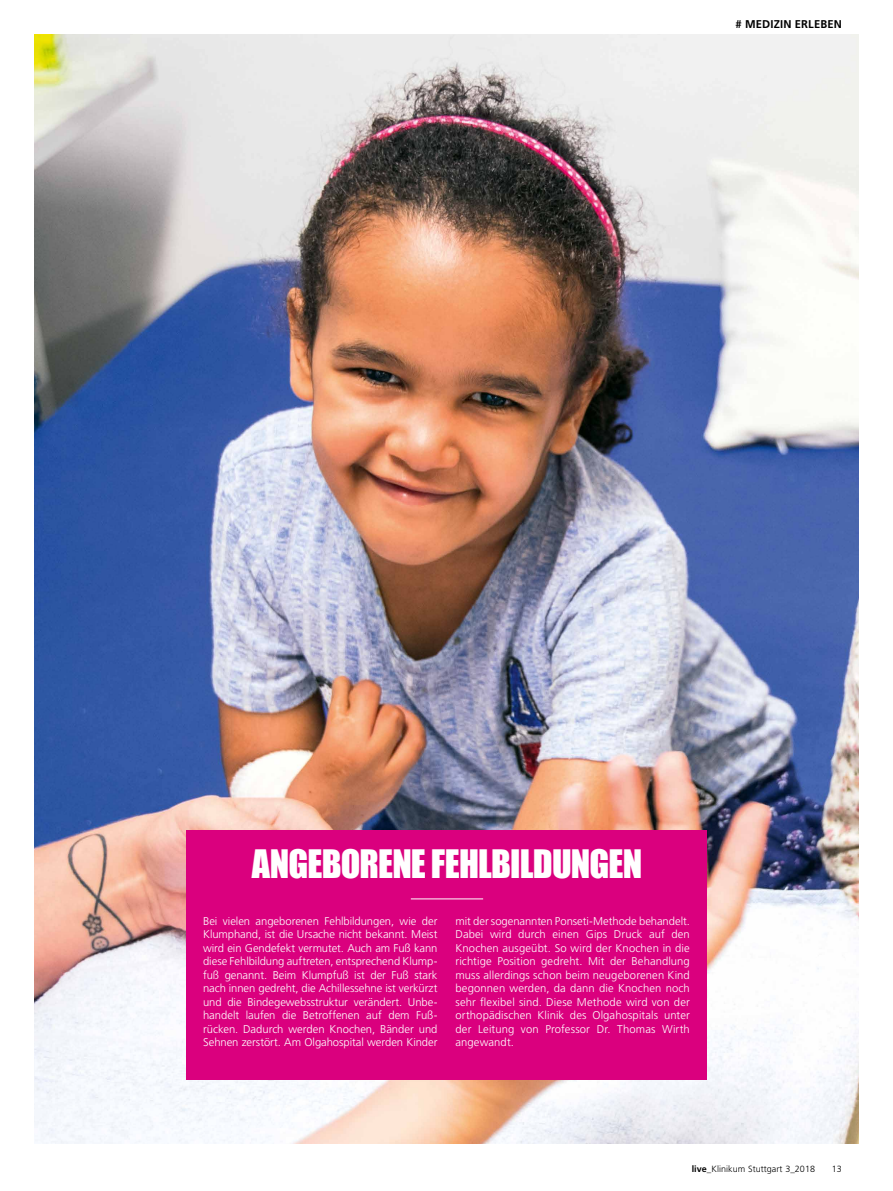
<style>
.page{position:relative;width:893px;height:1191px;background:#fff}
.page>*{position:absolute;margin:0;border:0;box-sizing:border-box;transform-origin:0 0}
.t1{font:36px "Impact";letter-spacing:-.025em;color:#fff}
.t2{font:300 11.25px/13.5px "Frutiger CE";letter-spacing:.005em;color:#fff;text-align:justify}
.t3{font:700 11.25px "Frutiger LT";letter-spacing:.01em;color:#000}
.t4{font:300 9px "Frutiger LT";letter-spacing:.005em;color:#000}
.s1{font-weight:700}
</style>
<div class="page">
<img style="left:34px;top:34px;width:825px;height:1109px">
<div style="left:186px;top:830px;width:521px;height:250px;background:#da007e"></div>
<hr style="left:411px;top:898px;width:72px;height:1px;background:#fff">
<p class="t3" style="left:735px;top:17px;width:108px"># MEDIZIN ERLEBEN</p>
<h1 class="t1" style="left:252px;top:836px;width:392px">ANGEBORENE FEHLBILDUNGEN</h1>
<p class="t2" style="left:203px;top:913px;width:236px">Bei vielen angeborenen Fehlbildungen, wie der Klumphand, ist die Ursache nicht bekannt. Meist wird ein Gendefekt vermutet. Auch am Fuß kann diese Fehlbildung auftreten, entsprechend Klump&shy;fuß genannt. Beim Klumpfuß ist der Fuß stark nach innen gedreht, die Achillessehne ist verkürzt und die Bindegewebsstruktur verändert. Unbe&shy;handelt laufen die Betroffenen auf dem Fuß&shy;rücken. Dadurch werden Knochen, Bänder und Sehnen zerstört. Am Olgahospital werden Kinder</p>
<p class="t2" style="left:455px;top:913px;width:236px">mit der sogenannten Ponseti-Methode behandelt.<br>Dabei wird durch einen Gips Druck auf den Knochen ausgeübt. So wird der Knochen in die richtige Position gedreht. Mit der Behandlung muss allerdings schon beim neugeborenen Kind begonnen werden, da dann die Knochen noch sehr flexibel sind. Diese Methode wird von der orthopädischen Klinik des Olgahospitals unter der Leitung von Professor Dr. Thomas Wirth angewandt.</p>
<p class="t4" style="left:692px;top:1164px;width:125px"><span class="s1">live_</span>Klinikum Stuttgart 3_2018</p>
<p class="t4" style="left:832px;top:1164px;width:12px">13</p>
</div>
